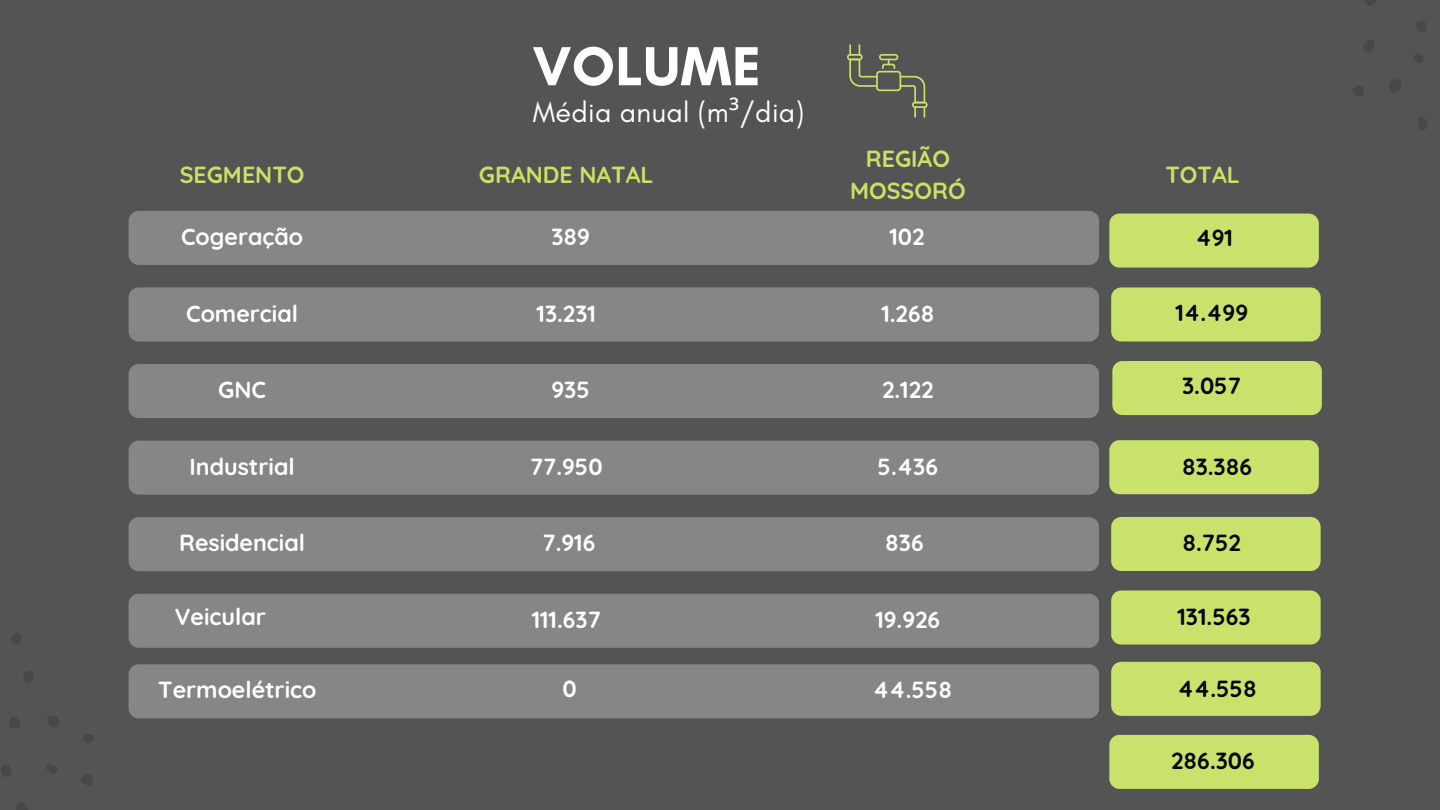
<style>
.page{position:relative;width:1440px;height:810px;background:#545454}
.page>*{position:absolute;margin:0;border:0;box-sizing:border-box;transform-origin:0 0}
.t1{font:700 56px "Glacial Indifference";letter-spacing:.01em;color:#fff}
.t2{font:28.8px "Glacial Indifference";letter-spacing:.01em;color:#fff}
.t3{font:700 23.2px "Quicksand";color:#fff}
.t4{font:700 23.2px "Quicksand";color:#040606}
.t5{font:700 23.2px/32.1px "Quicksand";color:#c9e265;text-align:center}
.s1{font-family:"Noto Sans"}
</style>
<div class="page">
<svg style="left:847px;top:44px;width:81px;height:74px"></svg>
<svg style="left:1365px;top:0;width:11px;height:6px"></svg>
<svg style="left:1416px;top:21px;width:10px;height:11px"></svg>
<svg style="left:1415px;top:54px;width:8px;height:9px"></svg>
<svg style="left:1364px;top:40px;width:10px;height:12px"></svg>
<svg style="left:1389px;top:79px;width:12px;height:14px"></svg>
<svg style="left:1353px;top:86px;width:11px;height:11px"></svg>
<svg style="left:1418px;top:117px;width:9px;height:13px"></svg>
<div style="left:1109px;top:735px;width:210px;height:54px;background:#c9e26b;border-radius:10px"></div>
<div style="left:129px;top:211px;width:970px;height:54px;background:#868686;border-radius:10px"></div>
<div style="left:129px;top:287px;width:970px;height:55px;background:#868686;border-radius:10px"></div>
<div style="left:129px;top:364px;width:970px;height:54px;background:#868686;border-radius:10px"></div>
<div style="left:129px;top:441px;width:970px;height:54px;background:#868686;border-radius:10px"></div>
<div style="left:129px;top:517px;width:970px;height:54px;background:#868686;border-radius:10px"></div>
<div style="left:129px;top:594px;width:970px;height:54px;background:#868686;border-radius:10px"></div>
<div style="left:1109px;top:214px;width:210px;height:54px;background:#c9e26b;border-radius:10px"></div>
<div style="left:1112px;top:361px;width:210px;height:54px;background:#c9e26b;border-radius:10px"></div>
<div style="left:1109px;top:440px;width:210px;height:54px;background:#c9e26b;border-radius:10px"></div>
<div style="left:1111px;top:517px;width:210px;height:54px;background:#c9e26b;border-radius:10px"></div>
<div style="left:1111px;top:591px;width:210px;height:54px;background:#c9e26b;border-radius:10px"></div>
<svg style="left:12px;top:633px;width:9px;height:11px"></svg>
<svg style="left:24px;top:671px;width:9px;height:11px"></svg>
<svg style="left:9px;top:717px;width:11px;height:11px"></svg>
<svg style="left:48px;top:715px;width:11px;height:12px"></svg>
<svg style="left:83px;top:735px;width:10px;height:8px"></svg>
<svg style="left:1px;top:764px;width:10px;height:13px"></svg>
<svg style="left:46px;top:764px;width:11px;height:10px"></svg>
<svg style="left:81px;top:774px;width:12px;height:11px"></svg>
<svg style="left:16px;top:803px;width:12px;height:7px"></svg>
<div style="left:129px;top:664px;width:970px;height:54px;background:#868686;border-radius:10px"></div>
<div style="left:1111px;top:662px;width:210px;height:54px;background:#c9e26b;border-radius:10px"></div>
<div style="left:1111px;top:287px;width:210px;height:55px;background:#c9e26b;border-radius:10px"></div>
<h2 class="t1" style="left:533px;top:32px;width:230px">VOLUME</h2>
<h1 class="t2" style="left:533px;top:94px;width:273px">Média anual (m<span class="s1">³</span>/dia)</h1>
<h3 class="t5" style="left:180px;top:159px;width:126px">SEGMENTO</h3>
<p class="t5" style="left:479px;top:159px;width:176px">GRANDE NATAL</p>
<h3 class="t5" style="left:850px;top:143px;width:117px">REGIÃO<br>MOSSORÓ</h3>
<h3 class="t5" style="left:1165px;top:159px;width:76px">TOTAL</h3>
<p class="t3" style="left:181px;top:222px;width:124px">Cogeração</p>
<p class="t3" style="left:551px;top:222px;width:40px">389</p>
<h3 class="t3" style="left:889px;top:222px;width:37px">102</h3>
<p class="t4" style="left:1195px;top:223px;width:39px">491</p>
<p class="t3" style="left:186px;top:299px;width:113px">Comercial</p>
<p class="t3" style="left:537px;top:299px;width:61px">13.231</p>
<p class="t3" style="left:881px;top:299px;width:55px">1.268</p>
<p class="t4" style="left:1176px;top:298px;width:74px">14.499</p>
<p class="t3" style="left:218px;top:375px;width:49px">GNC</p>
<p class="t3" style="left:552px;top:375px;width:40px">935</p>
<h3 class="t3" style="left:882px;top:375px;width:53px">2.122</h3>
<p class="t4" style="left:1182px;top:370px;width:60px">3.057</p>
<p class="t3" style="left:189px;top:452px;width:107px">Industrial</p>
<p class="t3" style="left:530px;top:452px;width:74px">77.950</p>
<p class="t3" style="left:878px;top:452px;width:62px">5.436</p>
<p class="t4" style="left:1182px;top:452px;width:72px">83.386</p>
<p class="t3" style="left:543px;top:527px;width:54px">7.916</p>
<p class="t3" style="left:179px;top:528px;width:128px">Residencial</p>
<p class="t3" style="left:885px;top:527px;width:40px">836</p>
<p class="t4" style="left:1183px;top:528px;width:60px">8.752</p>
<p class="t3" style="left:175px;top:602px;width:93px">Veicular</p>
<p class="t3" style="left:532px;top:605px;width:71px">111.637</p>
<p class="t3" style="left:875px;top:605px;width:66px">19.926</p>
<p class="t4" style="left:1178px;top:601px;width:75px">131.563</p>
<p class="t3" style="left:158px;top:675px;width:160px">Termoelétrico</p>
<p class="t3" style="left:562px;top:674px;width:16px">0</p>
<p class="t3" style="left:873px;top:675px;width:81px">44.558</p>
<p class="t4" style="left:1177px;top:674px;width:81px">44.558</p>
<p class="t4" style="left:1171px;top:746px;width:85px">286.306</p>
</div>
